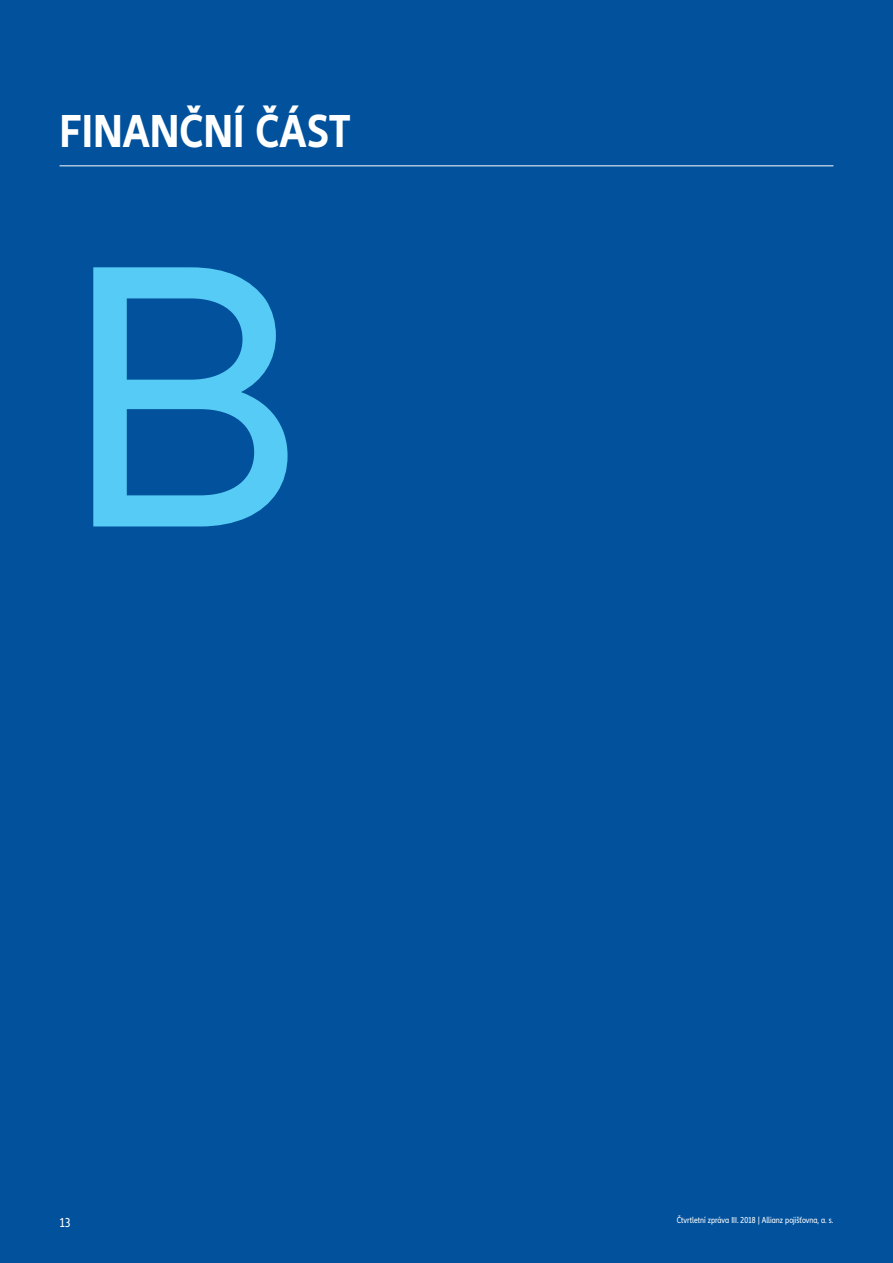
<style>
.page{position:relative;width:893px;height:1263px;background:#01519c}
.page>*{position:absolute;margin:0;border:0;box-sizing:border-box;transform-origin:0 0}
.t1{font:388.5px "Allianz Neo";color:#56cbf5}
.t2{font:700 condensed 48px "Allianz Neo";color:#fff}
.t3{font:condensed 13.5px "Allianz Neo";color:#fff}
.t4{font:condensed 9px "Allianz Neo";color:#fff}
</style>
<div class="page">
<hr style="left:60px;top:165px;width:773px;height:1px;background:#fff">
<h2 class="t2" style="left:60px;top:103px;width:293px">FINANČNÍ ČÁST</h2>
<h1 class="t1" style="left:60px;top:176px;width:246px">B</h1>
<h3 class="t3" style="left:60px;top:1214px;width:13px">13</h3>
<p class="t4" style="left:677px;top:1215px;width:158px">Čtvrtletní zpráva III. 2018 | Allianz pojišťovna, a. s.</p>
</div>
